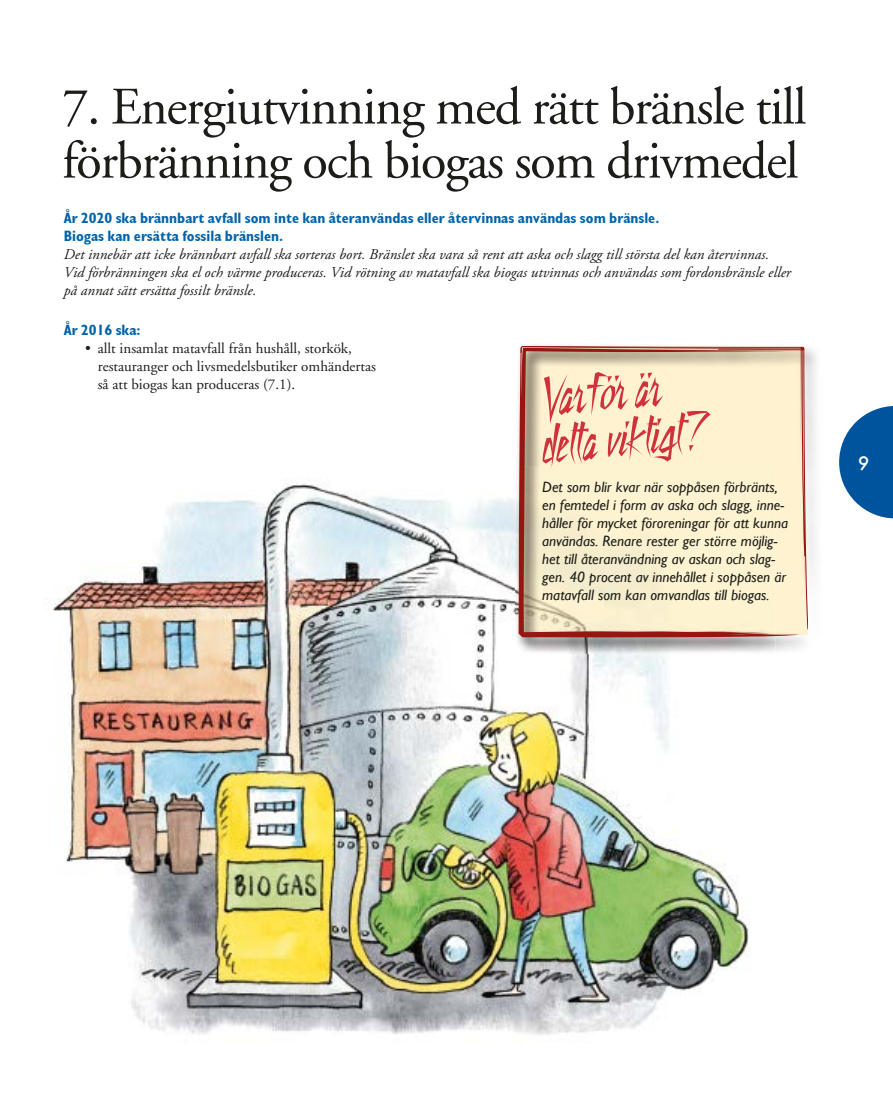
<style>
.page{position:relative;width:893px;height:1106px;background:#fff}
.page>*{position:absolute;margin:0;border:0;box-sizing:border-box;transform-origin:0 0}
.t1{font:53.25px/48px "Still Time";color:#d0323b}
.t2{font:52.5px/54px "Adobe Garamond";letter-spacing:-.025em;color:#1c1c19}
.t3{font:500 18.15px "Futura";color:#fff}
.t4{font:italic 15px/18px "Adobe Garamond Pro";color:#1c1c19}
.t5{font:italic 15px/18px "Gill Sans";color:#1c1c19}
.t6{font:700 condensed 15px/18px "Gill Sans";color:#0063aa}
.t7{font:15px/18px "Adobe Garamond";color:#1c1c19}
</style>
<div class="page">
<img style="left:52px;top:484px;width:698px;height:551px">
<svg style="left:839px;top:406px;width:54px;height:112px"></svg>
<img style="left:515px;top:467px;width:260px;height:187px">
<svg style="left:519px;top:351px;width:287px;height:286px;background:#b66255"></svg>
<svg style="left:709px;top:636px;width:28px;height:1px"></svg>
<svg style="left:520px;top:345px;width:288px;height:285px;background:#f2e3c3"></svg>
<h2 class="t2" style="left:62px;top:81px;width:746px">7. Energiutvinning med rätt bränsle till förbränning och biogas som drivmedel</h2>
<p class="t6" style="left:64px;top:209px;width:597px">År 2020 ska brännbart avfall som inte kan återanvändas eller återvinnas användas som bränsle.<br>Biogas kan ersätta fossila bränslen.</p>
<p class="t4" style="left:64px;top:246px;width:729px">Det innebär att icke brännbart avfall ska sorteras bort. Bränslet ska vara så rent att aska och slagg till största del kan återvinnas.<br>Vid förbränningen ska el och värme produceras. Vid rötning av matavfall ska biogas utvinnas och användas som fordonsbränsle eller på annat sätt ersätta fossilt bränsle.</p>
<p class="t6" style="left:64px;top:320px;width:78px">År 2016 ska:</p>
<p class="t7" style="left:98px;top:339px;width:280px;text-indent:-13px">• allt insamlat matavfall från hushåll, storkök, restauranger och livsmedelsbutiker omhändertas så att biogas kan produceras (7.1).</p>
<h1 class="t1" style="left:535px;top:374px;width:163px;rotate:-5deg">Varför är detta viktigt?</h1>
<p class="t5" style="left:542px;top:478px;width:248px">Det som blir kvar när soppåsen förbränts, en femtedel i form av aska och slagg, inne&shy;håller för mycket föroreningar för att kunna användas. Renare rester ger större möjlig&shy;het till återanvändning av askan och slag&shy;gen. 40 procent av innehållet i soppåsen är matavfall som kan omvandlas till biogas.</p>
<p class="t3" style="left:858px;top:450px;width:13px">9</p>
</div>
